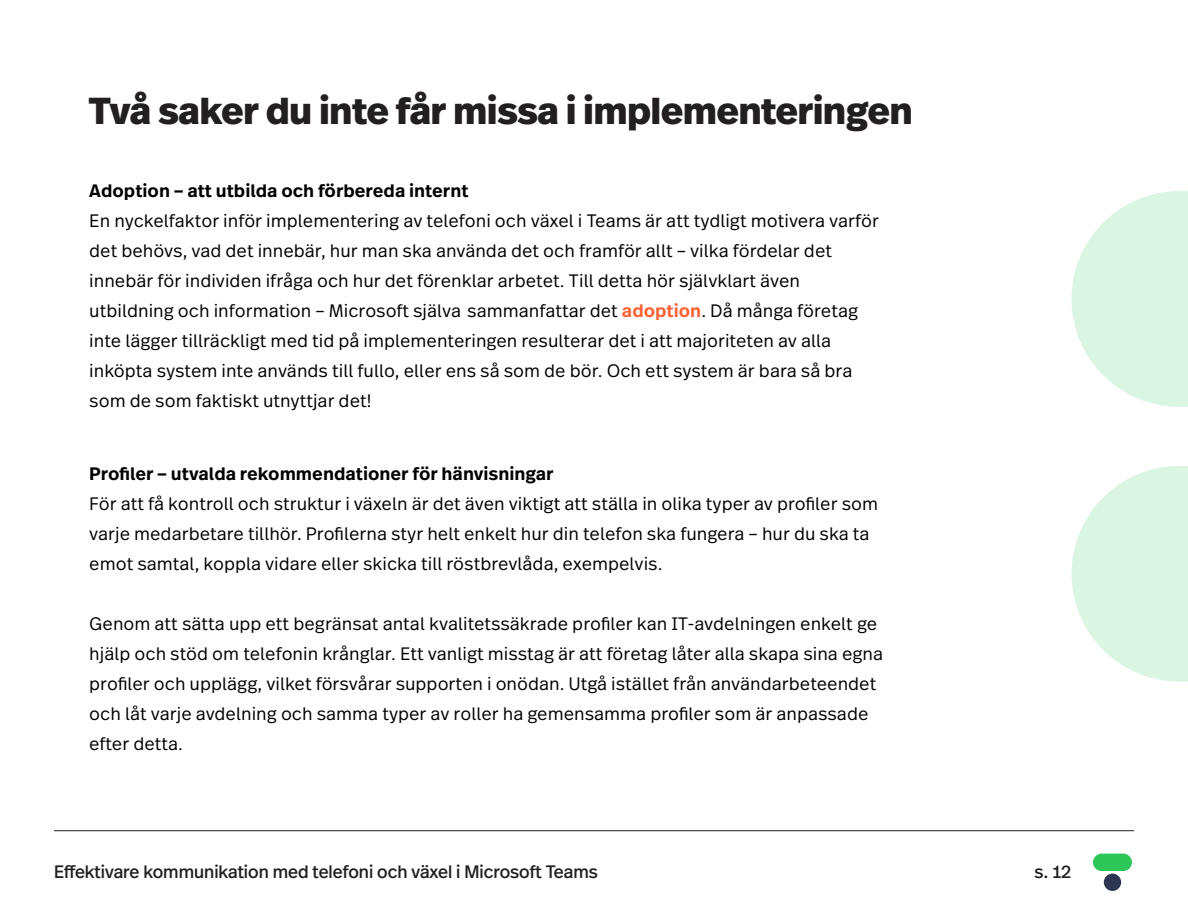
<style>
.page{position:relative;width:1188px;height:918px;background:#fff}
.page>*{position:absolute;margin:0;border:0;box-sizing:border-box;transform-origin:0 0}
.t1{font:800 37.5px "Real Head Pro";color:#231f20}
.t2{font:300 18px/30px "Real Text Pro";color:#000001}
.t3{font:600 18px "Real Text Pro";color:#000001}
.t4{font:18px "Real Head Pro";color:#231f20}
.s1{font-weight:600;color:#fd6234}
</style>
<div class="page">
<svg style="left:1071px;top:466px;width:117px;height:216px"></svg>
<svg style="left:1071px;top:191px;width:117px;height:216px"></svg>
<hr style="left:54px;top:830px;width:1080px;height:1px;background:#231f20">
<div style="left:1104px;top:874px;width:17px;height:17px;background:#2c3551;border-radius:50%"></div>
<div style="left:1093px;top:854px;width:39px;height:17px;background:#2dc659;border-radius:9px"></div>
<p class="t1" style="left:89px;top:83px;width:825px">Två saker du inte får missa i implementeringen</p>
<p class="t3" style="left:89px;top:178px;width:381px">Adoption – att utbilda och förbereda internt</p>
<p class="t2" style="left:89px;top:205px;width:791px">En nyckelfaktor inför implementering av telefoni och växel i Teams är att tydligt motivera varför det behövs, vad det innebär, hur man ska använda det och framför allt – vilka fördelar det</p>
<p class="t2" style="left:89px;top:265px;width:712px">innebär för individen ifråga och hur det förenklar arbetet. Till detta hör självklart även</p>
<p class="t2" style="left:89px;top:295px;width:770px">utbildning och information – Microsoft själva sammanfattar det <span class="s1">adoption</span>. Då många företag inte lägger tillräckligt med tid på implementeringen resulterar det i att majoriteten av alla</p>
<p class="t2" style="left:89px;top:355px;width:765px">inköpta system inte används till fullo, eller ens så som de bör. Och ett system är bara så bra som de som faktiskt utnyttjar det!</p>
<p class="t3" style="left:89px;top:461px;width:466px">Profiler – utvalda rekommendationer för hänvisningar</p>
<p class="t2" style="left:89px;top:488px;width:790px">För att få kontroll och struktur i växeln är det även viktigt att ställa in olika typer av profiler som varje medarbetare tillhör. Profilerna styr helt enkelt hur din telefon ska fungera – hur du ska ta emot samtal, koppla vidare eller skicka till röstbrevlåda, exempelvis.</p>
<p class="t2" style="left:89px;top:608px;width:795px">Genom att sätta upp ett begränsat antal kvalitetssäkrade profiler kan IT-avdelningen enkelt ge hjälp och stöd om telefonin krånglar. Ett vanligt misstag är att företag låter alla skapa sina egna profiler och upplägg, vilket försvårar supporten i onödan. Utgå istället från användarbeteendet</p>
<p class="t2" style="left:89px;top:698px;width:781px">och låt varje avdelning och samma typer av roller ha gemensamma profiler som är anpassade efter detta.</p>
<p class="t4" style="left:54px;top:859px;width:545px">Effektivare kommunikation med telefoni och växel i Microsoft Teams</p>
<p class="t4" style="left:1034px;top:859px;width:39px">s. 12</p>
</div>
